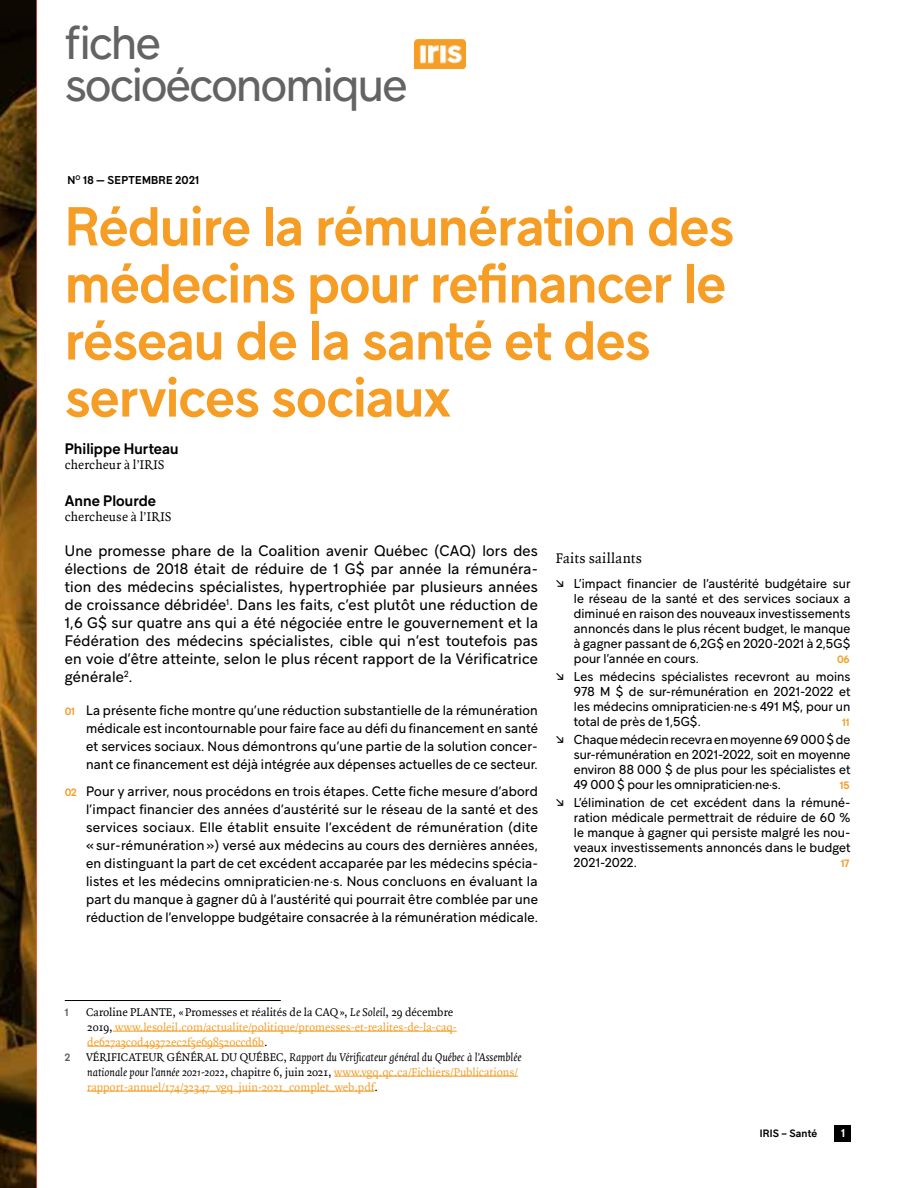
<style>
.page{position:relative;width:918px;height:1188px;background:#fff}
.page>*{position:absolute;margin:0;border:0;box-sizing:border-box;transform-origin:0 0}
.t1{font:600 54px/57px "Guillon";letter-spacing:-.01em;color:#f59d24}
.t2{font:46.5px/42px "Guillon";letter-spacing:-.04em;color:#646363}
.t3{font:15px/18px "Guillon";letter-spacing:.015em;color:#000;text-align:justify}
.t4{font:600 15px "Guillon";color:#000}
.t5{font:15px "Quadraat Pro TT";letter-spacing:.025em;color:#000}
.t6{font:13.5px/18px "Guillon";letter-spacing:.01em;color:#000;text-align:justify}
.t7{font:13.5px "Quadraat Pro TT";letter-spacing:.01em;color:#000}
.t8{font:12.75px/15px "Guillon";letter-spacing:.005em;color:#000;text-align:justify}
.t9{font:12px/15px "Quadraat Pro TT";color:#f59d24}
.t10{font:600 11.25px "Guillon";letter-spacing:.02em;color:#000}
.t11{font:600 11.25px "Guillon";color:#fff}
.t12{font:600 10.5px "Guillon";letter-spacing:.015em;color:#000}
.t13{font:600 10.5px "Guillon";letter-spacing:-.015em;color:#f59d24}
.t14{font:600 10.5px "Guillon";color:#626161}
.s1{font-weight:600;font-size:10.5px;color:#f59d24}
.s2{color:#000}
.s3{font-style:italic;color:#000}
</style>
<div class="page">
<div style="left:834px;top:1126px;width:16px;height:16px;background:#000"></div>
<img style="left:0;top:0;width:36px;height:1188px">
<hr style="left:65px;top:1000px;width:216px;height:1px;background:#000">
<hr style="left:113px;top:1031px;width:344px;height:1px;background:#f59d24">
<hr style="left:87px;top:1046px;width:177px;height:1px;background:#f59d24">
<hr style="left:334px;top:1076px;width:184px;height:1px;background:#f59d24">
<hr style="left:87px;top:1091px;width:288px;height:1px;background:#f59d24">
<img style="left:414px;top:39px;width:52px;height:30px">
<h2 class="t2" style="left:65px;top:20px;width:344px">fiche socioéconomique</h2>
<p class="t10" style="left:67px;top:173px;width:133px">N<sup>O</sup> 18 — SEPTEMBRE 2021</p>
<h1 class="t1" style="left:65px;top:197px;width:671px">Réduire la rémunération des médecins pour refinancer le réseau de la santé et des services sociaux</h1>
<p class="t4" style="left:65px;top:439px;width:115px">Philippe Hurteau</p>
<p class="t7" style="left:65px;top:455px;width:101px">chercheur à l’IRIS</p>
<p class="t4" style="left:65px;top:492px;width:93px">Anne Plourde</p>
<p class="t7" style="left:65px;top:508px;width:108px">chercheuse à l’IRIS</p>
<p class="t5" style="left:556px;top:548px;width:88px">Faits saillants</p>
<p class="t8" style="left:574px;top:576px;width:278px;text-indent:-18px">↘ L’impact financier de l’austérité budgétaire sur le réseau de la santé et des services sociaux a diminué en raison des nouveaux investissements annoncés dans le plus récent budget, le manque à gagner passant de 6,2G$ en 2020-2021 à 2,5G$ pour l’année en cours.</p>
<p class="t3" style="left:65px;top:541px;width:475px">Une promesse phare de la Coalition avenir Québec (CAQ) lors des élections de 2018 était de réduire de 1 G$ par année la rémunéra&shy;tion des médecins spécialistes, hypertrophiée par plusieurs années de croissance débridée<sup>1</sup>. Dans les faits, c’est plutôt une réduction de 1,6 G$ sur quatre ans qui a été négociée entre le gouvernement et la Fédération des médecins spécialistes, cible qui n’est toutefois pas en voie d’être atteinte, selon le plus récent rapport de la Vérificatrice générale<sup>2</sup>.</p>
<p class="t6" style="left:86px;top:701px;width:453px;text-indent:-21px"><span class="s1">01</span> La présente fiche montre qu’une réduction substantielle de la rémunération médicale est incontournable pour faire face au défi du financement en santé et services sociaux. Nous démontrons qu’une partie de la solution concer&shy;nant ce financement est déjà intégrée aux dépenses actuelles de ce secteur.</p>
<p class="t6" style="left:86px;top:782px;width:454px;text-indent:-21px"><span class="s1">02</span> Pour y arriver, nous procédons en trois étapes. Cette fiche mesure d’abord l’impact financier des années d’austérité sur le réseau de la santé et des services sociaux. Elle établit ensuite l’excédent de rémunération (dite « sur-rémunération ») versé aux médecins au cours des dernières années, en distinguant la part de cet excédent accaparée par les médecins spécia&shy;listes et les médecins omnipraticien·ne·s. Nous concluons en évaluant la part du manque à gagner dû à l’austérité qui pourrait être comblée par une réduction de l’enveloppe budgétaire consacrée à la rémunération médicale.</p>
<p class="t13" style="left:837px;top:653px;width:14px">06</p>
<p class="t8" style="left:574px;top:669px;width:278px;text-indent:-18px">↘ Les médecins spécialistes recevront au moins 978 M $ de sur-rémunération en 2021-2022 et les médecins omnipraticien·ne·s 491 M$, pour un total de près de 1,5G$.</p>
<p class="t13" style="left:842px;top:716px;width:9px">11</p>
<p class="t8" style="left:574px;top:732px;width:278px;text-indent:-18px">↘ Chaque médecin recevra en moyenne 69 000 $ de sur-rémunération en 2021-2022, soit en moyenne environ 88 000 $ de plus pour les spécialistes et 49 000 $ pour les omnipraticien·ne·s.</p>
<p class="t13" style="left:840px;top:779px;width:11px">15</p>
<p class="t8" style="left:574px;top:795px;width:278px;text-indent:-18px">↘ L’élimination de cet excédent dans la rémuné&shy;ration médicale permettrait de réduire de 60 % le manque à gagner qui persiste malgré les nou&shy;veaux investissements annoncés dans le budget 2021-2022.</p>
<p class="t13" style="left:841px;top:857px;width:10px">17</p>
<p class="t14" style="left:65px;top:1005px;width:5px">1</p>
<p class="t9" style="left:86px;top:1004px;width:372px"><span class="s2">Caroline PLANTE, «Promesses et réalités de la CAQ»,</span> <span class="s3">Le Soleil</span><span class="s2">, 29 décembre<br>2019,</span> www.lesoleil.com/actualite/politique/promesses-et-realites-de-la-caq&shy;de627a3c0d49372ec2f5e698520ccd6b<span class="s2">.</span></p>
<p class="t14" style="left:65px;top:1050px;width:7px">2</p>
<p class="t9" style="left:86px;top:1049px;width:437px"><span class="s2">VÉRIFICATEUR GÉNÉRAL DU QUÉBEC,</span> <span class="s3">Rapport du Vérificateur général du Québec à l’Assemblée nationale pour l’année 2021-2022</span><span class="s2">, chapitre 6, juin 2021,</span> www.vgq.qc.ca/Fichiers/Publications/ rapport-annuel/174/32347_vgq_juin-2021_complet_web.pdf<span class="s2">.</span></p>
<p class="t12" style="left:760px;top:1127px;width:59px">IRIS – Santé</p>
<p class="t11" style="left:841px;top:1126px;width:6px">1</p>
</div>
